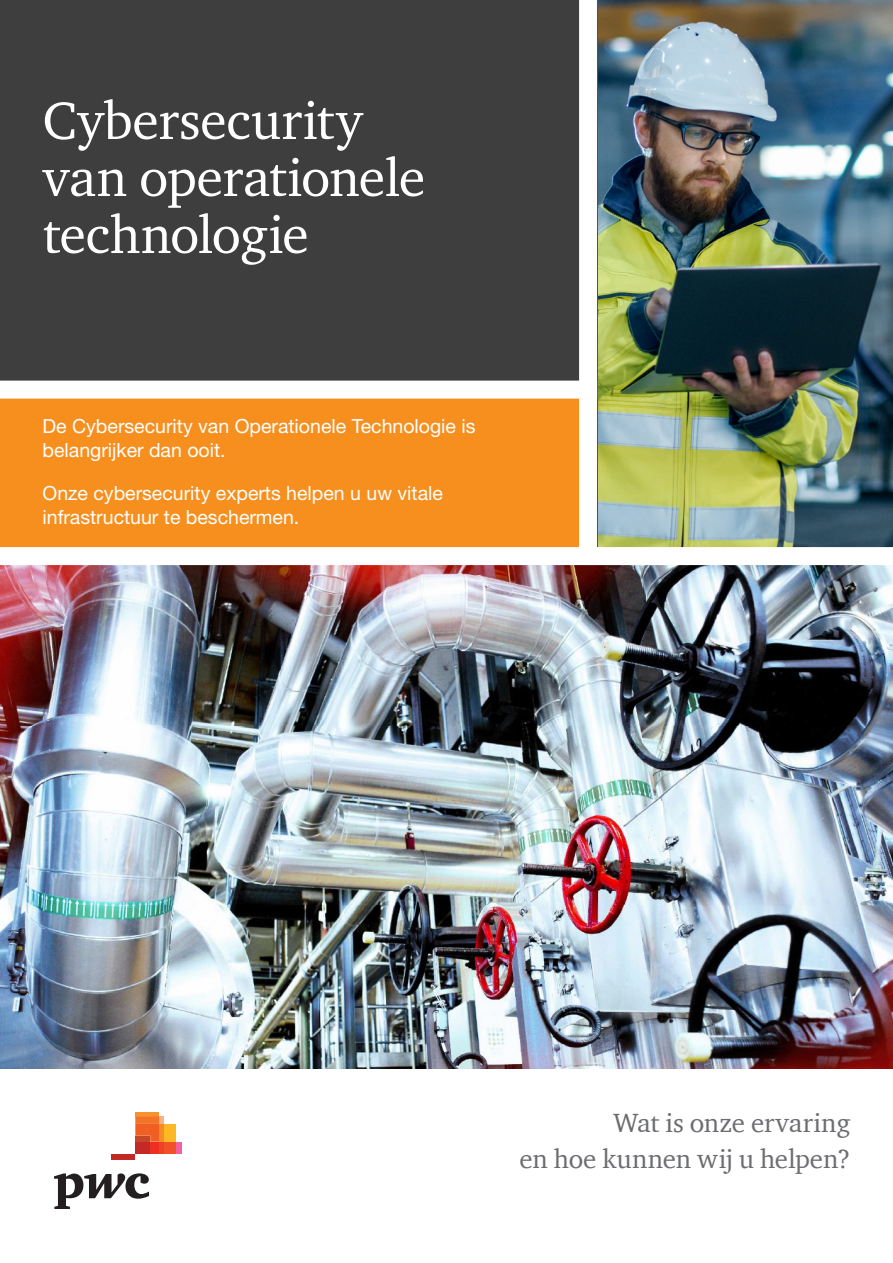
<style>
.page{position:relative;width:893px;height:1263px;background:#fff}
.page>*{position:absolute;margin:0;border:0;box-sizing:border-box;transform-origin:0 0}
.t1{font:54px/57px "Charter ITC Com";letter-spacing:-.01em;color:#fff}
.Subitel{font:27px "Charter ITC Com";color:#6c6d70}
.Cover_subhead{font:19.5px/24px "Helvetica Neue";color:#fff}
</style>
<div class="page">
<img style="left:597px;top:0;width:296px;height:547px">
<img style="left:0;top:565px;width:893px;height:504px">
<div style="left:0;top:0;width:597px;height:555px;background:#3e3e3f"></div>
<svg style="left:54px;top:1173px;width:95px;height:36px"></svg>
<div style="left:176px;top:1142px;width:6px;height:11px;background:#f0639e"></div>
<div style="left:159px;top:1116px;width:5px;height:8px;background:#f9b281"></div>
<hr style="left:135px;top:1112px;width:24px;height:4px;background:#f7932e">
<div style="left:164px;top:1124px;width:12px;height:18px;background:#fcb825"></div>
<div style="left:164px;top:1142px;width:12px;height:11px;background:#f05128"></div>
<div style="left:159px;top:1124px;width:5px;height:18px;background:#f68c24"></div>
<div style="left:159px;top:1142px;width:5px;height:11px;background:#ef4225"></div>
<svg style="left:135px;top:1116px;width:24px;height:26px"></svg>
<div style="left:150px;top:1142px;width:9px;height:11px;background:#ee3022"></div>
<div style="left:135px;top:1136px;width:15px;height:6px;background:#c54826"></div>
<div style="left:135px;top:1142px;width:15px;height:11px;background:#c32a25"></div>
<div style="left:112px;top:1153px;width:23px;height:6px;background:#c32a25"></div>
<div style="left:0;top:396px;width:588px;height:165px;background:#f68f1e"></div>
<div style="left:579px;top:0;width:18px;height:561px;background:#fff"></div>
<div style="left:0;top:381px;width:597px;height:18px;background:#fff"></div>
<div style="left:0;top:547px;width:893px;height:18px;background:#fff"></div>
<p class="t1" style="left:43px;top:91px;width:384px">Cybersecurity van operationele technologie</p>
<p class="Cover_subhead" style="left:43px;top:414px;width:435px">De Cybersecurity van Operationele Technologie is belangrijker dan ooit.</p>
<p class="Cover_subhead" style="left:43px;top:481px;width:402px">Onze cybersecurity experts helpen u uw vitale infrastructuur te beschermen.</p>
<p class="Subitel" style="left:614px;top:1106px;width:238px">Wat is onze ervaring</p>
<p class="Subitel" style="left:519px;top:1141px;width:332px">en hoe kunnen wij u helpen?</p>
</div>
